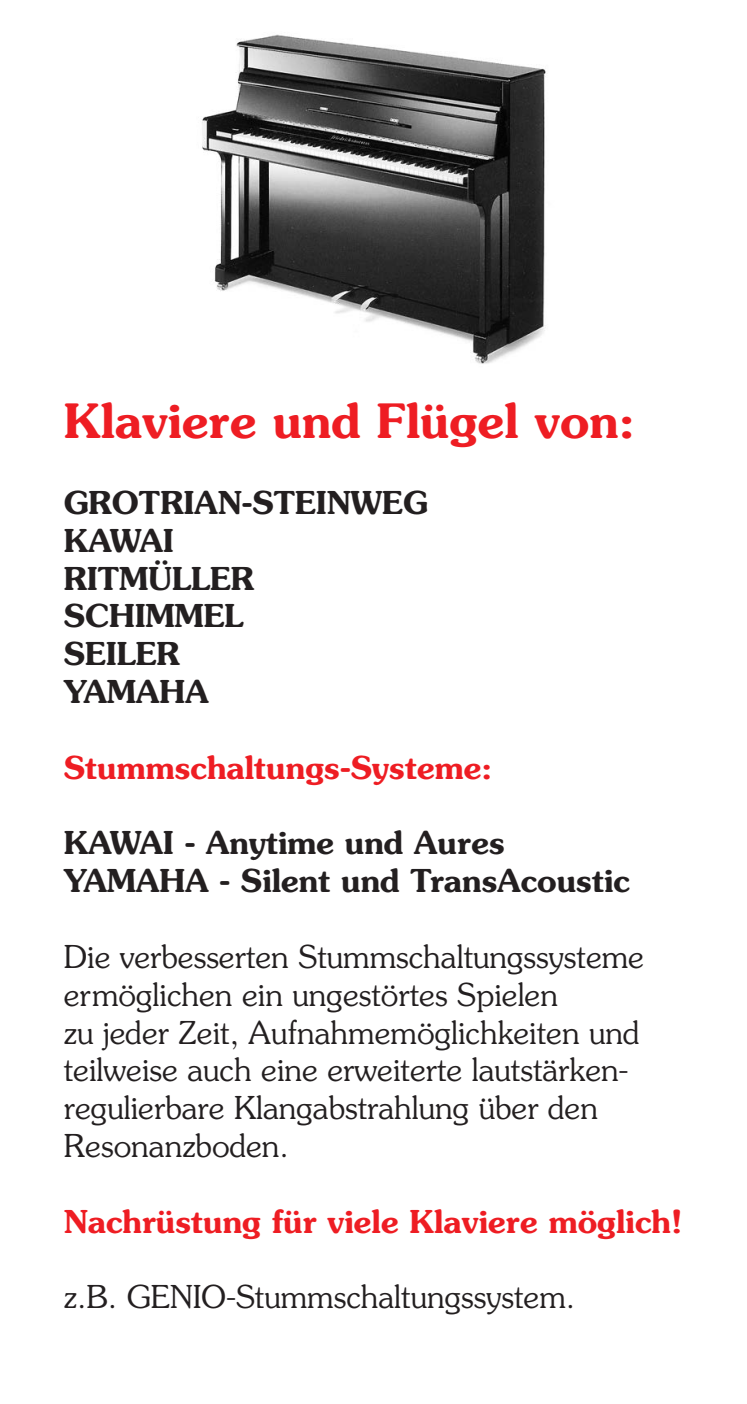
<style>
.page{position:relative;width:747px;height:1404px;background:#fff}
.page>*{position:absolute;margin:0;border:0;box-sizing:border-box;transform-origin:0 0}
.t1{font:600 47.25px "Souvenir Std";color:#ee1d23}
.t2{font:300 31.5px/37.8px "Souvenir Std";color:#231f20}
.t3{font:600 31.5px/37.8px "Souvenir Std";color:#231f20}
.t4{font:600 31.5px "Souvenir Std";color:#ee1d23}
</style>
<div class="page">
<img style="left:202px;top:34px;width:344px;height:330px">
<h1 class="t1" style="left:64px;top:391px;width:572px">Klaviere und Flügel von:</h1>
<p class="t3" style="left:64px;top:484px;width:365px">GROTRIAN-STEINWEG<br>KAWAI<br>RITMÜLLER<br>SCHIMMEL<br>SEILER<br>YAMAHA</p>
<p class="t4" style="left:64px;top:747px;width:429px">Stummschaltungs-Systeme:</p>
<p class="t3" style="left:64px;top:824px;width:567px">KAWAI - Anytime und Aures<br>YAMAHA - Silent und TransAcoustic</p>
<p class="t2" style="left:64px;top:937px;width:581px">Die verbesserten Stummschaltungssysteme ermöglichen ein ungestörtes Spielen<br>zu jeder Zeit, Aufnahmemöglichkeiten und teilweise auch eine erweiterte lautstärken&shy;regulierbare Klangabstrahlung über den Resonanzboden.</p>
<p class="t4" style="left:64px;top:1201px;width:619px">Nachrüstung für viele Klaviere möglich!</p>
<p class="t2" style="left:64px;top:1277px;width:512px">z.B. GENIO-Stummschaltungssystem.</p>
</div>
